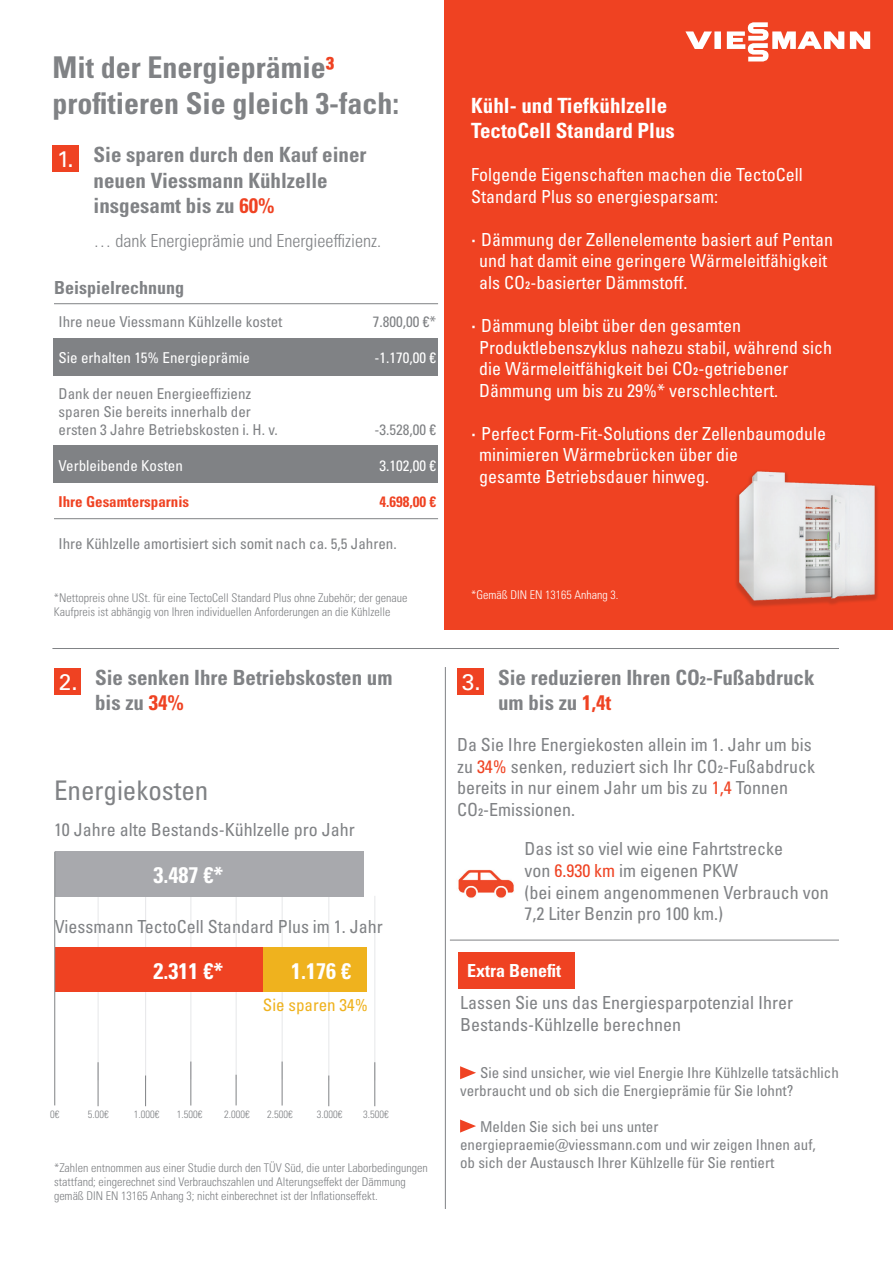
<style>
.page{position:relative;width:893px;height:1263px;background:#fff}
.page>*{position:absolute;margin:0;border:0;box-sizing:border-box;transform-origin:0 0}
.t1{font:30px/36px "Univers LTCYR 67 Bold Cond";color:#808285}
.t2{font:condensed 27px "Univers LTCYR 57";color:#808285}
.t3{font:22.65px "Univers LTCYR 55 Roman";color:#fff}
.t4{font:22.5px "Univers LTCYR 67 Bold Cond";color:#fff}
.t5{font:21px/25.2px "Univers LTCYR 67 Bold Cond";color:#808285}
.t6{font:21px/25.2px "Univers LTCYR 67 Bold Cond";color:#fff}
.t7{font:condensed 18px/21.5px "Univers LTCYR 57";color:#fff}
.t8{font:condensed 18px/21.6px "Univers LTCYR 57";color:#808285}
.t9{font:18px "Univers LTCYR 47 Light Cond";color:#808285}
.t10{font:18px "Univers LTCYR 67 Bold Cond";color:#808285}
.t11{font:18px "Univers LTCYR 67 Bold Cond";color:#fff}
.t12{font:condensed 17.1px "Univers LTCYR 57";color:#efb21e}
.t13{font:condensed 15px/18px "Univers LTCYR 57";color:#808285}
.t14{font:condensed 15px "Univers LTCYR 57";color:#fff}
.t15{font:15px "Univers LTCYR 67 Bold Cond";color:#ef4222}
.t16{font:12px/14.4px "Univers LTCYR 47 Light Cond";color:#808285}
.t17{font:12px "Univers LTCYR 47 Light Cond";color:#fff}
.t18{font:10.5px "Univers LTCYR 47 Light Cond";color:#808285}
.s1{color:#ef4222}
.s2{font-family:"Univers LTCYR 65";font-weight:700;font-stretch:normal}
</style>
<div class="page">
<hr style="left:98px;top:862px;width:1px;height:218px;background:#e6e7e9">
<hr style="left:190px;top:862px;width:1px;height:217px;background:#e6e7e9">
<hr style="left:282px;top:862px;width:1px;height:217px;background:#e6e7e9">
<hr style="left:374px;top:896px;width:1px;height:184px;background:#e6e7e9">
<hr style="left:328px;top:869px;width:1px;height:211px;background:#e6e7e9">
<hr style="left:236px;top:869px;width:1px;height:210px;background:#e6e7e9">
<hr style="left:145px;top:862px;width:1px;height:218px;background:#e6e7e9">
<div style="left:445px;top:0;width:448px;height:630px;background:#ef4222"></div>
<img style="left:736px;top:471px;width:142px;height:136px">
<div style="left:714px;top:31px;width:7px;height:18px;background:#fff"></div>
<svg style="left:685px;top:31px;width:27px;height:18px"></svg>
<svg style="left:850px;top:31px;width:20px;height:18px"></svg>
<svg style="left:727px;top:22px;width:117px;height:40px"></svg>
<div style="left:52px;top:146px;width:27px;height:26px;background:#ef4222"></div>
<div style="left:53px;top:445px;width:385px;height:37px;background:#808285"></div>
<div style="left:53px;top:338px;width:385px;height:38px;background:#808285"></div>
<hr style="left:54px;top:303px;width:384px;height:1px;background:#808285">
<hr style="left:54px;top:518px;width:384px;height:1px;background:#808285">
<hr style="left:52px;top:648px;width:787px;height:1px;background:#808285">
<div style="left:457px;top:668px;width:27px;height:27px;background:#ef4222"></div>
<img style="left:458px;top:869px;width:56px;height:29px">
<div style="left:458px;top:952px;width:117px;height:36px;background:#ef4222"></div>
<svg style="left:460px;top:1066px;width:16px;height:13px"></svg>
<hr style="left:450px;top:940px;width:389px;height:1px;background:#808285">
<svg style="left:460px;top:1119px;width:16px;height:13px"></svg>
<hr style="left:445px;top:667px;width:1px;height:542px;background:#808285">
<div style="left:54px;top:668px;width:27px;height:27px;background:#ef4222"></div>
<div style="left:55px;top:852px;width:308px;height:45px;background:#a8a9ad"></div>
<div style="left:55px;top:947px;width:311px;height:44px;background:#ef4222"></div>
<hr style="left:98px;top:1062px;width:1px;height:44px;background:#808285">
<hr style="left:190px;top:1061px;width:1px;height:44px;background:#808285">
<hr style="left:282px;top:1061px;width:1px;height:44px;background:#808285">
<hr style="left:374px;top:1062px;width:1px;height:44px;background:#808285">
<hr style="left:328px;top:1075px;width:1px;height:31px;background:#808285">
<hr style="left:236px;top:1075px;width:1px;height:30px;background:#808285">
<hr style="left:145px;top:1075px;width:1px;height:31px;background:#808285">
<hr style="left:54px;top:852px;width:1px;height:253px;background:#808285">
<div style="left:263px;top:947px;width:103px;height:44px;background:#efb21e"></div>
<h1 class="t1" style="left:52px;top:49px;width:348px">Mit der Energieprämie<span class="s1">³ </span>profitieren Sie gleich 3-fach:</h1>
<p class="t5" style="left:94px;top:142px;width:274px">Sie sparen durch den Kauf einer neuen Viessmann Kühlzelle insgesamt bis zu <span class="s1">60%</span></p>
<p class="t3" style="left:57px;top:143px;width:18px">1.</p>
<p class="t9" style="left:94px;top:228px;width:289px">… dank Energieprämie und Energieeffizienz.</p>
<p class="t10" style="left:54px;top:277px;width:131px">Beispielrechnung</p>
<p class="t13" style="left:373px;top:312px;width:65px">7.800,00 €*</p>
<p class="t14" style="left:374px;top:348px;width:63px">-1.170,00 €</p>
<p class="t13" style="left:58px;top:312px;width:225px">Ihre neue Viessmann Kühlzelle kostet</p>
<p class="t14" style="left:58px;top:348px;width:193px">Sie erhalten 15% Energieprämie</p>
<p class="t13" style="left:58px;top:384px;width:221px">Dank der neuen Energieeffizienz sparen Sie bereits innerhalb der ersten 3 Jahre Betriebskosten i. H. v.</p>
<p class="t14" style="left:58px;top:456px;width:126px">Verbleibende Kosten</p>
<p class="t15" style="left:58px;top:492px;width:132px">Ihre Gesamtersparnis</p>
<p class="t13" style="left:58px;top:534px;width:340px">Ihre Kühlzelle amortisiert sich somit nach ca. 5,5 Jahren.</p>
<p class="t13" style="left:374px;top:420px;width:63px">-3.528,00 €</p>
<p class="t14" style="left:379px;top:456px;width:58px">3.102,00 €</p>
<p class="t15" style="left:379px;top:492px;width:58px">4.698,00 €</p>
<p class="t16" style="left:54px;top:590px;width:355px">*Nettopreis ohne USt. für eine TectoCell Standard Plus ohne Zubehör; der genaue<br>Kaufpreis ist abhängig von Ihren individuellen Anforderungen an die Kühlzelle</p>
<p class="t3" style="left:59px;top:666px;width:20px">2.</p>
<p class="t5" style="left:95px;top:665px;width:299px">Sie senken Ihre Betriebskosten um bis zu <span class="s1">34%</span></p>
<h2 class="t2" style="left:54px;top:773px;width:156px">Energiekosten</h2>
<p class="t8" style="left:54px;top:818px;width:302px">10 Jahre alte Bestands-Kühlzelle pro Jahr</p>
<p class="t4" style="left:154px;top:861px;width:71px">3.487 €*</p>
<p class="t8" style="left:55px;top:916px;width:330px">Viessmann TectoCell Standard Plus im 1. Jahr</p>
<p class="t4" style="left:154px;top:957px;width:71px">2.311 €*</p>
<p class="t4" style="left:291px;top:957px;width:61px">1.176 €</p>
<p class="t12" style="left:263px;top:993px;width:107px">Sie sparen 34%</p>
<p class="t18" style="left:50px;top:1107px;width:11px">0€</p>
<p class="t18" style="left:88px;top:1107px;width:22px">5.00€</p>
<p class="t18" style="left:134px;top:1107px;width:27px">1.000€</p>
<p class="t18" style="left:177px;top:1107px;width:27px">1.500€</p>
<p class="t18" style="left:224px;top:1107px;width:27px">2.000€</p>
<p class="t18" style="left:267px;top:1107px;width:27px">2.500€</p>
<p class="t18" style="left:317px;top:1107px;width:27px">3.000€</p>
<p class="t18" style="left:363px;top:1107px;width:27px">3.500€</p>
<p class="t16" style="left:54px;top:1159px;width:375px">*Zahlen entnommen aus einer Studie durch den TÜV Süd, die unter Laborbedingungen stattfand; eingerechnet sind Verbrauchszahlen und Alterungseffekt der Dämmung gemäß DIN EN 13165 Anhang 3; nicht einberechnet ist der Inflationseffekt.</p>
<p class="t6" style="left:471px;top:92px;width:205px">Kühl- und Tiefkühlzelle<br>TectoCell Standard Plus</p>
<p class="t7" style="left:471px;top:163px;width:333px">Folgende Eigenschaften machen die TectoCell<br>Standard Plus so energiesparsam:</p>
<p class="t7" style="left:479px;top:228px;width:355px;text-indent:-8px"><span class="s2">·</span> Dämmung der Zellenelemente basiert auf Pentan und hat damit eine geringere Wärmeleitfähigkeit als CO₂-basierter Dämmstoff.</p>
<p class="t7" style="left:479px;top:314px;width:354px;text-indent:-8px"><span class="s2">·</span> Dämmung bleibt über den gesamten Produktlebenszyklus nahezu stabil, während sich die Wärmeleitfähigkeit bei CO₂-getriebener Dämmung um bis zu 29%* verschlechtert.</p>
<p class="t7" style="left:479px;top:422px;width:348px;text-indent:-8px"><span class="s2">·</span> Perfect Form-Fit-Solutions der Zellenbaumodule minimieren Wärmebrücken über die<br>gesamte Betriebsdauer hinweg.</p>
<p class="t17" style="left:471px;top:586px;width:149px">*Gemäß DIN EN 13165 Anhang 3.</p>
<p class="t3" style="left:462px;top:666px;width:20px">3.</p>
<p class="t5" style="left:498px;top:665px;width:318px">Sie reduzieren Ihren CO₂-Fußabdruck um bis zu <span class="s1">1,4t</span></p>
<p class="t8" style="left:457px;top:733px;width:360px">Da Sie Ihre Energiekosten allein im 1. Jahr um bis zu <span class="s1">34%</span> senken, reduziert sich Ihr CO₂-Fußabdruck bereits in nur einem Jahr um bis zu <span class="s1">1,4</span> Tonnen CO₂-Emissionen.</p>
<p class="t8" style="left:524px;top:838px;width:306px">Das ist so viel wie eine Fahrtstrecke<br>von <span class="s1">6.930 km</span> im eigenen PKW<br>(bei einem angenommenen Verbrauch von<br>7,2 Liter Benzin pro 100 km.)</p>
<p class="t11" style="left:467px;top:960px;width:95px">Extra Benefit</p>
<p class="t8" style="left:460px;top:991px;width:334px">Lassen Sie uns das Energiesparpotenzial Ihrer<br>Bestands-Kühlzelle berechnen</p>
<p class="t13" style="left:460px;top:1063px;width:380px;text-indent:20px">Sie sind unsicher, wie viel Energie Ihre Kühlzelle tatsächlich verbraucht und ob sich die Energieprämie für Sie lohnt?</p>
<p class="t13" style="left:460px;top:1117px;width:357px;text-indent:20px">Melden Sie sich bei uns unter energiepraemie@viessmann.com und wir zeigen Ihnen auf, ob sich der Austausch Ihrer Kühlzelle für Sie rentiert</p>
</div>
